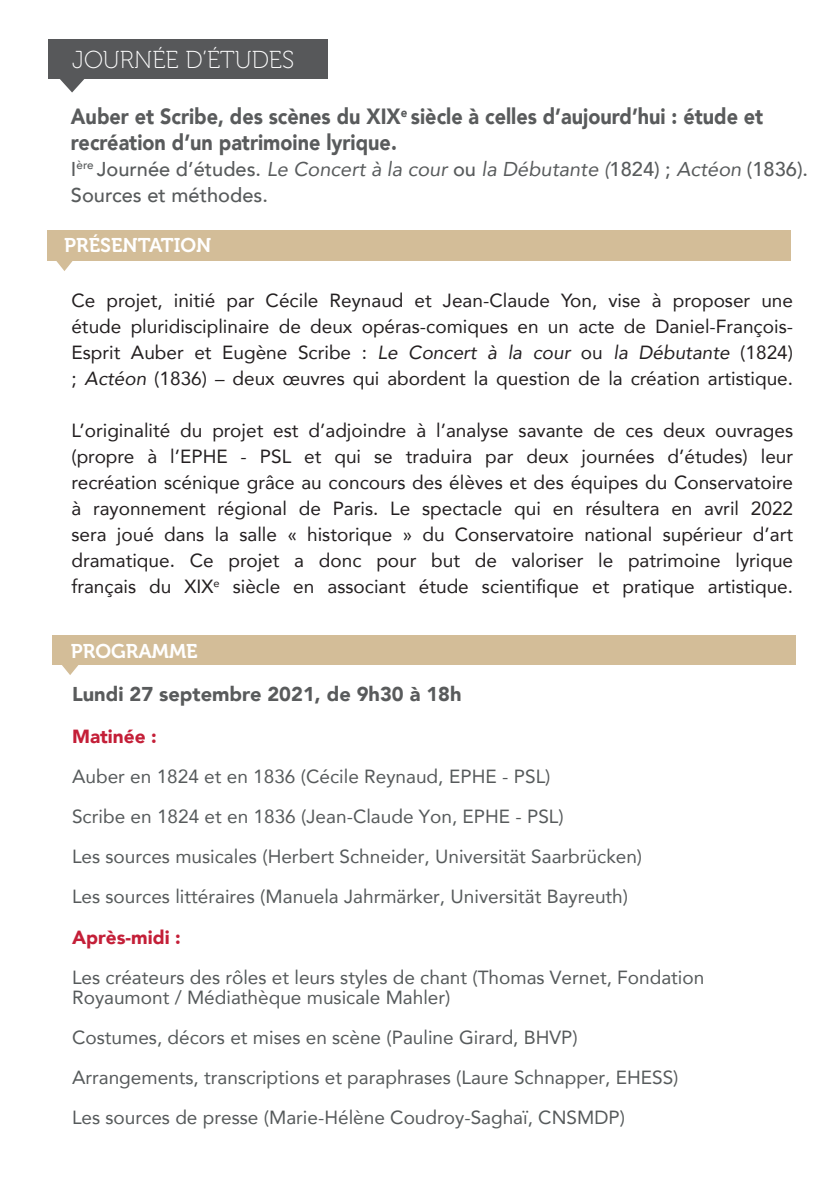
<style>
.page{position:relative;width:840px;height:1191px;background:#fff}
.page>*{position:absolute;margin:0;border:0;box-sizing:border-box;transform-origin:0 0}
.t1{font:24.4px "Museo 100";color:#fff}
.t2{font:900 22px/26px "Avenir";color:#595b5c;scale:.9 1}
.t3{font:500 20px/26px "Avenir";color:#585b5c}
.t4{font:900 20px "Avenir";color:#595b5c}
.t5{font:19.8px "Museo 700";color:#fff}
.t6{font:19px/26px "Avenir";color:#231f20;text-align:justify}
.t7{font:19px/40px "Avenir";color:#565a5b}
.t8{font:900 19px "Avenir";color:#c41f38}
.s1{font-weight:400;font-style:italic}
.s2{font-style:italic}
.s3{font-weight:900;color:#c41f38}
</style>
<div class="page">
<div style="left:47px;top:230px;width:742px;height:31px;background:#d3bd98"></div>
<svg style="left:56px;top:261px;width:17px;height:10px"></svg>
<svg style="left:60px;top:79px;width:24px;height:14px"></svg>
<div style="left:48px;top:40px;width:279px;height:39px;background:#57585a"></div>
<div style="left:52px;top:635px;width:743px;height:30px;background:#d3bd98"></div>
<svg style="left:62px;top:665px;width:17px;height:10px"></svg>
<p class="t1" style="left:72px;top:47px;width:223px">JOURNÉE D’ÉTUDES</p>
<p class="t2" style="left:71px;top:103px;width:770px">Auber et Scribe, des scènes du XIX<sup>e</sup> siècle à celles d’aujourd’hui : étude et recréation d’un patrimoine lyrique.</p>
<p class="t3" style="left:71px;top:155px;width:738px">I<sup>ère</sup> Journée d’études. <span class="s1">Le Concert à la cour</span> ou <span class="s1">la Débutante (</span>1824) ; <span class="s1">Actéon</span> (1836).<br>Sources et méthodes.</p>
<p class="t5" style="left:64px;top:234px;width:149px">PRÉSENTATION</p>
<p class="t6" style="left:71px;top:287px;width:722px">Ce projet, initié par Cécile Reynaud et Jean-Claude Yon, vise à proposer une étude pluridisciplinaire de deux opéras-comiques en un acte de Daniel-François-Esprit Auber et Eugène Scribe : <span class="s2">Le Concert à la cour</span> ou <span class="s2">la Débutante</span> (1824) ; <span class="s2">Actéon</span> (1836) – deux œuvres qui abordent la question de la création artistique.</p>
<p class="t6" style="left:71px;top:417px;width:722px">L’originalité du projet est d’adjoindre à l’analyse savante de ces deux ouvrages (propre à l’EPHE - PSL et qui se traduira par deux journées d’études) leur recréation scénique grâce au concours des élèves et des équipes du Conservatoire à rayonnement régional de Paris. Le spectacle qui en résultera en avril 2022 sera joué dans la salle « historique » du Conservatoire national supérieur d’art dramatique. Ce projet a donc pour but de valoriser le patrimoine lyrique français du XIX<sup>e</sup> siècle en associant étude scientifique et pratique artistique.</p>
<p class="t5" style="left:71px;top:640px;width:128px">PROGRAMME</p>
<p class="t4" style="left:72px;top:676px;width:391px">Lundi 27 septembre 2021, de 9h30 à 18h</p>
<p class="t8" style="left:72px;top:720px;width:86px">Matinée :</p>
<p class="t7" style="left:72px;top:756px;width:479px">Auber en 1824 et en 1836 (Cécile Reynaud, EPHE - PSL)</p>
<p class="t7" style="left:72px;top:796px;width:493px">Scribe en 1824 et en 1836 (Jean-Claude Yon, EPHE - PSL)</p>
<p class="t7" style="left:72px;top:836px;width:571px">Les sources musicales (Herbert Schneider, Universität Saarbrücken)</p>
<p class="t7" style="left:72px;top:876px;width:557px">Les sources littéraires (Manuela Jahrmärker, Universität Bayreuth)</p>
<p class="t7" style="left:72px;top:916px;width:633px"><span class="s3">Après-midi :<br></span>Les créateurs des rôles et leurs styles de chant (Thomas Vernet, Fondation</p>
<p class="t7" style="left:72px;top:976px;width:380px">Royaumont / Médiathèque musicale Mahler)</p>
<p class="t7" style="left:72px;top:1016px;width:507px">Costumes, décors et mises en scène (Pauline Girard, BHVP)</p>
<p class="t7" style="left:72px;top:1056px;width:607px">Arrangements, transcriptions et paraphrases (Laure Schnapper, EHESS)</p>
<p class="t7" style="left:72px;top:1096px;width:554px">Les sources de presse (Marie-Hélène Coudroy-Saghaï, CNSMDP)</p>
</div>
